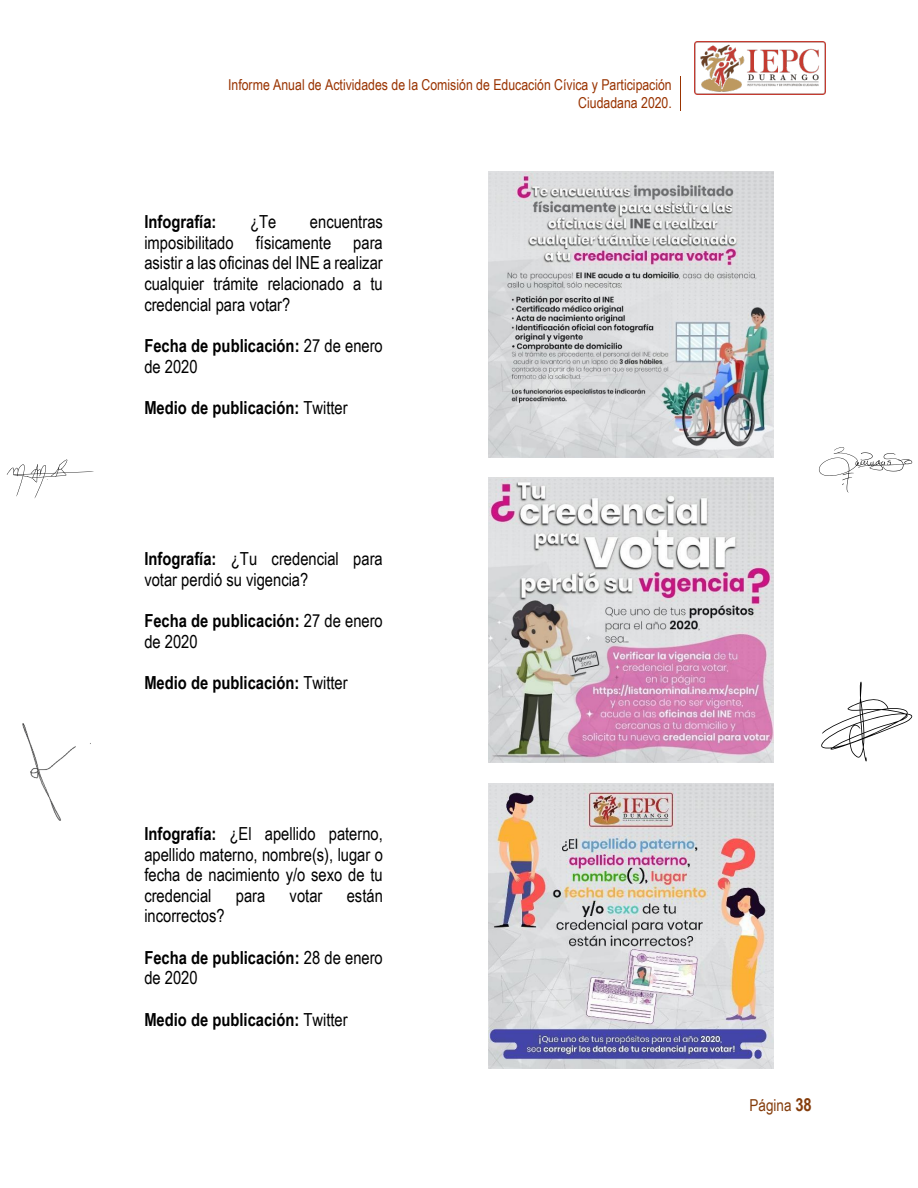
<style>
.page{position:relative;width:918px;height:1188px;background:#fff}
.page>*{position:absolute;margin:0;border:0;box-sizing:border-box;transform-origin:0 0}
.t1{font:18px/20.7px "Arial Narrow";color:#000;text-align:justify}
.t2{font:700 18px/20.7px "Arial Narrow";color:#000}
.t3{font:16.5px "Arial Narrow";color:#843c0b}
.t4{font:15px/17.2px "Arial Narrow";color:#930;text-align:right}
.s1{font-weight:400}
.s2{font-weight:700}
.s3{font-weight:700;font-size:18px}
</style>
<div class="page">
<hr style="left:680px;top:76px;width:1px;height:35px;background:#930">
<img style="left:694px;top:42px;width:131px;height:52px">
<img style="left:488px;top:172px;width:286px;height:285px">
<img style="left:488px;top:478px;width:286px;height:285px">
<img style="left:488px;top:784px;width:286px;height:285px">
<svg style="left:7px;top:459px;width:87px;height:40px"></svg>
<svg style="left:819px;top:447px;width:93px;height:45px"></svg>
<svg style="left:821px;top:682px;width:92px;height:79px"></svg>
<img style="left:23px;top:723px;width:53px;height:97px">
<p class="t4" style="left:228px;top:76px;width:445px">Informe Anual de Actividades de la Comisión de Educación Cívica y Participación<br>Ciudadana 2020.</p>
<p class="t2" style="left:144px;top:210px;width:74px">Infografía:</p>
<p class="t1" style="left:250px;top:211px;width:28px">¿Te</p>
<p class="t1" style="left:144px;top:211px;width:240px;text-indent:166px">encuentras imposibilitado físicamente para asistir a las oficinas del INE a realizar cualquier trámite relacionado a tu credencial para votar?</p>
<p class="t2" style="left:144px;top:334px;width:240px">Fecha de publicación: <span class="s1">27 de enero de 2020</span></p>
<p class="t2" style="left:144px;top:396px;width:205px">Medio de publicación: <span class="s1">Twitter</span></p>
<p class="t1" style="left:144px;top:548px;width:240px"><span class="s2">Infografía:</span> ¿Tu credencial para votar perdió su vigencia?</p>
<p class="t2" style="left:144px;top:609px;width:240px">Fecha de publicación: <span class="s1">27 de enero de 2020</span></p>
<p class="t2" style="left:144px;top:671px;width:205px">Medio de publicación: <span class="s1">Twitter</span></p>
<p class="t1" style="left:144px;top:822px;width:240px"><span class="s2">Infografía:</span> ¿El apellido paterno, apellido materno, nombre(s), lugar o fecha de nacimiento y/o sexo de tu credencial</p>
<p class="t1" style="left:236px;top:884px;width:31px">para</p>
<p class="t1" style="left:290px;top:884px;width:34px">votar</p>
<p class="t1" style="left:347px;top:884px;width:38px">están</p>
<p class="t1" style="left:144px;top:905px;width:82px">incorrectos?</p>
<p class="t2" style="left:144px;top:946px;width:240px">Fecha de publicación: <span class="s1">28 de enero de 2020</span></p>
<p class="t2" style="left:144px;top:1008px;width:205px">Medio de publicación: <span class="s1">Twitter</span></p>
<p class="t3" style="left:750px;top:1093px;width:64px">Página <span class="s3">38</span></p>
</div>
